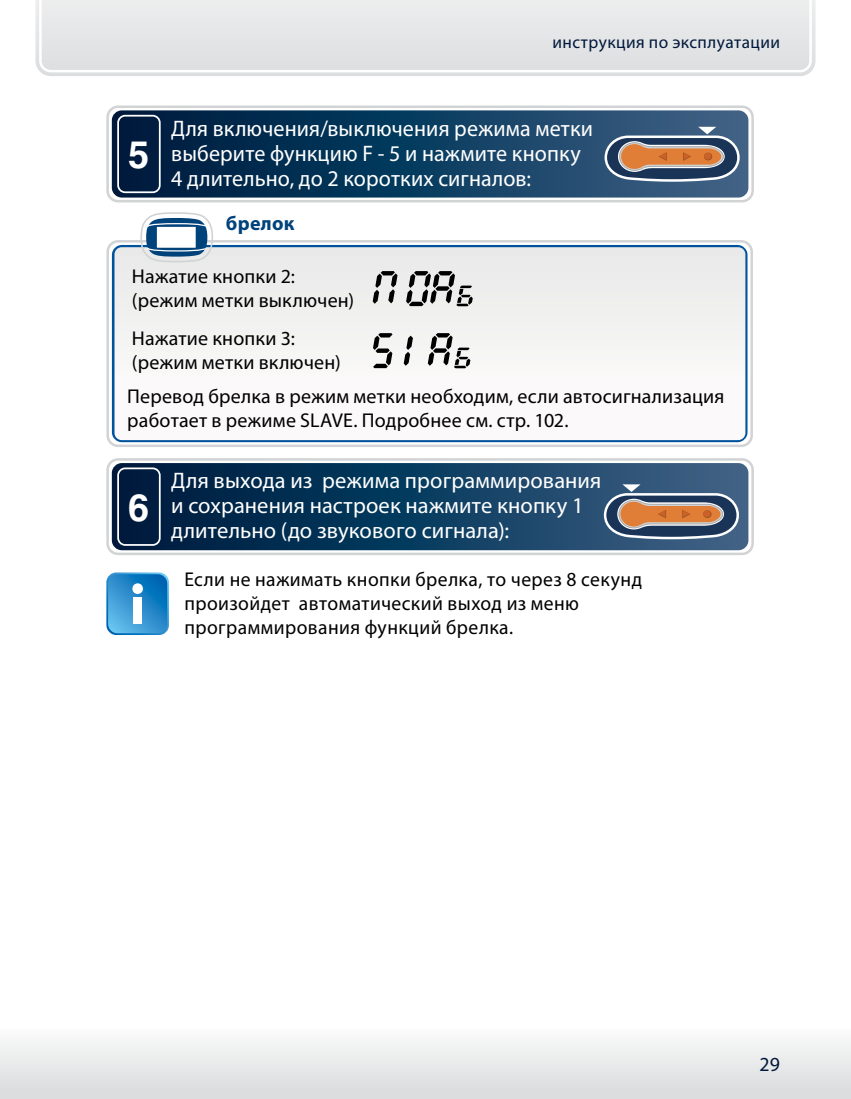
<style>
.page{position:relative;width:851px;height:1099px;background:#fff}
.page>*{position:absolute;margin:0;border:0;box-sizing:border-box;transform-origin:0 0}
.t1{font:700 37.5px "Helios";color:#fff}
.t2{font:22.5px/25px "Myriad Pro";letter-spacing:.005em;color:#fff}
.t3{font:20px/24px "Myriad Pro";letter-spacing:.015em;color:#000}
.t4{font:700 20px "Myriad Pro";letter-spacing:.015em;color:#00427a}
.t5{font:20px "Myriad Pro";color:#00183b}
.t6{font:17.5px "Myriad Pro";letter-spacing:.025em;color:#00183b}
</style>
<div class="page">
<svg style="left:35px;top:0;width:780px;height:76px;background:#dfe0e2"></svg>
<div style="left:38px;top:0;width:774px;height:74px;background:#e5e6e7"></div>
<div style="left:0;top:1020px;width:850px;height:78px;background:linear-gradient(to bottom,#fff,#d9dadc)"></div>
<div style="left:108px;top:241px;width:643px;height:205px;background:linear-gradient(to right,#fff,#fefeff);border-radius:11px"></div>
<div style="left:106px;top:240px;width:646px;height:207px;border:2px solid #d1d3d4;border-radius:11px"></div>
<svg style="left:112px;top:245px;width:635px;height:197px;background:#0b59a0"></svg>
<svg style="left:114px;top:247px;width:631px;height:193px"></svg>
<svg style="left:108px;top:107px;width:644px;height:94px"></svg>
<div style="left:106px;top:105px;width:647px;height:97px;border:2px solid #d1d3d4;border-radius:11px"></div>
<svg style="left:112px;top:110px;width:636px;height:87px;background:#103a5d"></svg>
<div style="left:117px;top:115px;width:44px;height:78px;border:2px solid #fff;border-radius:7px"></div>
<svg style="left:403px;top:336px;width:10px;height:30px"></svg>
<svg style="left:373px;top:333px;width:19px;height:35px"></svg>
<svg style="left:428px;top:333px;width:42px;height:35px"></svg>
<svg style="left:372px;top:271px;width:25px;height:33px"></svg>
<svg style="left:406px;top:271px;width:66px;height:35px;background:#9b9c9b"></svg>
<svg style="left:603px;top:127px;width:137px;height:56px;background:#787479"></svg>
<svg style="left:140px;top:212px;width:74px;height:51px"></svg>
<svg style="left:108px;top:459px;width:644px;height:95px"></svg>
<div style="left:106px;top:458px;width:647px;height:97px;border:2px solid #d1d3d4;border-radius:11px"></div>
<svg style="left:112px;top:463px;width:636px;height:87px;background:#0f3a5d"></svg>
<div style="left:117px;top:467px;width:44px;height:79px;border:2px solid #fff;border-radius:7px"></div>
<svg style="left:602px;top:484px;width:138px;height:56px;background:#787479"></svg>
<svg style="left:106px;top:572px;width:63px;height:63px;background:#3593cf"></svg>
<div style="left:132px;top:583px;width:11px;height:11px;background:#fff;border-radius:50%"></div>
<div style="left:133px;top:598px;width:9px;height:26px;background:#fff"></div>
<p class="t6" style="left:552px;top:32px;width:229px">инструкция по эксплуатации</p>
<h1 class="t1" style="left:128px;top:133px;width:23px">5</h1>
<p class="t2" style="left:171px;top:116px;width:423px">Для включения/выключения режима метки выберите функцию F - 5 и нажмите кнопку<br>4 длительно, до 2 коротких сигналов:</p>
<p class="t4" style="left:226px;top:210px;width:70px">брелок</p>
<p class="t3" style="left:132px;top:264px;width:224px">Нажатие кнопки 2: (режим метки выключен)</p>
<p class="t3" style="left:132px;top:326px;width:210px">Нажатие кнопки 3: (режим метки включен)</p>
<p class="t3" style="left:127px;top:384px;width:598px">Перевод брелка в режим метки необходим, если автосигнализация работает в режиме SLAVE. Подробнее см. стр. 102.</p>
<h1 class="t1" style="left:128px;top:485px;width:23px">6</h1>
<p class="t2" style="left:171px;top:467px;width:431px">Для выхода из режима программирования и сохранения настроек нажмите кнопку 1 длительно (до звукового сигнала):</p>
<p class="t3" style="left:184px;top:567px;width:459px">Если не нажимать кнопки брелка, то через 8 секунд произойдет автоматический выход из меню программирования функций брелка.</p>
<p class="t5" style="left:759px;top:1052px;width:22px">29</p>
</div>
